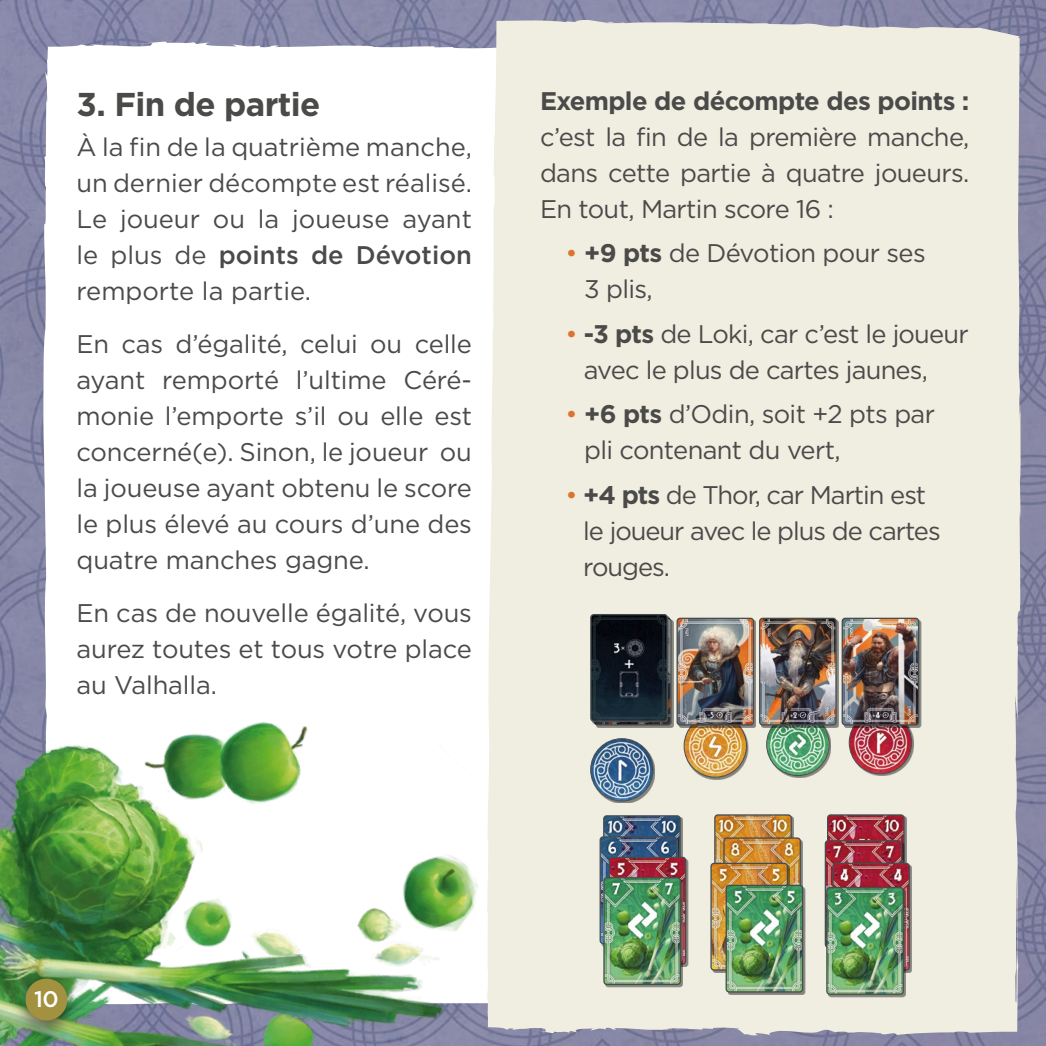
<style>
.page{position:relative;width:1046px;height:1046px;background:#fff}
.page>*{position:absolute;margin:0;border:0;box-sizing:border-box;transform-origin:0 0}
.t1{font:700 33px "Gotham";letter-spacing:-.02em;color:#4a4a49}
.t2{font:25.5px/36px "Gotham";letter-spacing:-.025em;color:#4a4a49;text-align:justify}
.t3{font:700 25.5px "Gotham";letter-spacing:-.025em;color:#4a4a49}
.t4{font:500 22.5px "Gotham";color:#fff}
.s1{font-weight:500}
.s2{color:#dd742d}
.s3{font-weight:700}
</style>
<div class="page">
<img style="left:0;top:0;width:1046px;height:1046px">
<svg style="left:43px;top:40px;width:444px;height:558px"></svg>
<div style="left:487px;top:18px;width:534px;height:1018px;background:#f0ede1"></div>
<img style="left:0;top:598px;width:576px;height:448px">
<img style="left:829px;top:816px;width:74px;height:26px">
<div style="left:827px;top:814px;width:78px;height:108px;border:1px solid #464d4f;border-radius:3px"></div>
<img style="left:827px;top:842px;width:73px;height:45px">
<div style="left:825px;top:840px;width:77px;height:108px;border:1px solid #464d4f;border-radius:3px"></div>
<div style="left:834px;top:865px;width:78px;height:108px;background:#85837d"></div>
<img style="left:834px;top:865px;width:74px;height:104px">
<div style="left:832px;top:863px;width:78px;height:108px;border:1px solid #464d4f;border-radius:3px"></div>
<div style="left:828px;top:889px;width:78px;height:108px;background:#000;opacity:.45"></div>
<img style="left:828px;top:889px;width:74px;height:104px">
<div style="left:826px;top:887px;width:78px;height:108px;border:1px solid #464d4f;border-radius:3px"></div>
<img style="left:716px;top:816px;width:74px;height:47px">
<div style="left:714px;top:814px;width:78px;height:108px;border:1px solid #464d4f;border-radius:3px"></div>
<img style="left:725px;top:839px;width:74px;height:46px">
<div style="left:723px;top:837px;width:78px;height:108px;border:1px solid #464d4f;border-radius:3px"></div>
<img style="left:712px;top:865px;width:74px;height:104px">
<div style="left:710px;top:863px;width:78px;height:108px;border:1px solid #464d4f;border-radius:3px"></div>
<div style="left:728px;top:887px;width:77px;height:108px;background:#797874"></div>
<img style="left:726px;top:885px;width:77px;height:106px">
<div style="left:726px;top:885px;width:77px;height:108px;border:1px solid #464d4f;border-radius:3px"></div>
<img style="left:605px;top:817px;width:74px;height:21px">
<div style="left:603px;top:815px;width:78px;height:108px;border:1px solid #464d4f;border-radius:3px"></div>
<img style="left:602px;top:838px;width:73px;height:104px">
<div style="left:600px;top:836px;width:77px;height:108px;border:1px solid #464d4f;border-radius:3px"></div>
<div style="left:611px;top:859px;width:77px;height:108px;background:#000;opacity:.45"></div>
<img style="left:609px;top:857px;width:77px;height:106px">
<div style="left:609px;top:857px;width:77px;height:108px;border:1px solid #464d4f;border-radius:3px"></div>
<div style="left:605px;top:879px;width:78px;height:108px;background:#000;opacity:.45"></div>
<img style="left:605px;top:879px;width:74px;height:104px">
<div style="left:603px;top:877px;width:78px;height:108px;border:1px solid #464d4f;border-radius:3px"></div>
<div style="left:596px;top:620px;width:78px;height:108px;background:#85837d"></div>
<div style="left:594px;top:618px;width:78px;height:108px;border:1px solid #464d4f;border-radius:3px"></div>
<div style="left:768px;top:714px;width:63px;height:64px;background:#000;opacity:.45"></div>
<img style="left:767px;top:713px;width:62px;height:63px;border-radius:31px">
<div style="left:766px;top:713px;width:64px;height:63px;border:1px solid #464d4f;border-radius:50%"></div>
<div style="left:592px;top:740px;width:63px;height:63px;background:#000;opacity:.45"></div>
<img style="left:591px;top:739px;width:62px;height:62px;border-radius:31px">
<div style="left:590px;top:738px;width:64px;height:63px;border:1px solid #464d4f;border-radius:50%"></div>
<div style="left:850px;top:713px;width:64px;height:63px;background:#000;opacity:.45"></div>
<img style="left:849px;top:711px;width:63px;height:63px;border-radius:31px">
<div style="left:849px;top:711px;width:63px;height:63px;border:1px solid #464d4f;border-radius:50%"></div>
<div style="left:685px;top:716px;width:63px;height:63px;background:#000;opacity:.45"></div>
<img style="left:684px;top:715px;width:62px;height:62px;border-radius:31px">
<div style="left:684px;top:714px;width:63px;height:64px;border:1px solid #464d4f;border-radius:50%"></div>
<div style="left:679px;top:620px;width:77px;height:108px;background:#000;opacity:.45"></div>
<img style="left:677px;top:618px;width:75px;height:106px">
<div style="left:677px;top:618px;width:77px;height:108px;border:1px solid #464d4f;border-radius:3px"></div>
<div style="left:761px;top:620px;width:78px;height:108px;background:#000;opacity:.45"></div>
<img style="left:761px;top:620px;width:74px;height:104px">
<div style="left:759px;top:618px;width:78px;height:108px;border:1px solid #464d4f;border-radius:3px"></div>
<div style="left:844px;top:620px;width:77px;height:108px;background:#000;opacity:.45"></div>
<img style="left:842px;top:618px;width:77px;height:106px">
<div style="left:842px;top:618px;width:77px;height:108px;border:1px solid #464d4f;border-radius:3px"></div>
<div style="left:592px;top:616px;width:78px;height:108px;background:#000;opacity:.45"></div>
<img style="left:592px;top:616px;width:74px;height:104px">
<div style="left:590px;top:614px;width:78px;height:108px;border:1px solid #464d4f;border-radius:3px"></div>
<div style="left:10px;top:971px;width:72px;height:71px;background:#000;opacity:.6"></div>
<div style="left:26px;top:979px;width:41px;height:41px;background:#a2913e;border-radius:50%"></div>
<p class="t1" style="left:77px;top:82px;width:245px">3. Fin de partie</p>
<p class="t2" style="left:77px;top:128px;width:397px">À la fin de la quatrième manche, un dernier décompte est réalisé.<br>Le joueur ou la joueuse ayant le plus de <span class="s1">points de Dévotion </span>remporte la partie.</p>
<p class="t2" style="left:77px;top:325px;width:397px">En cas d’égalité, celui ou celle ayant remporté l’ultime Céré&shy;monie l’emporte s’il ou elle est concerné(e). Sinon, le joueur ou la joueuse ayant obtenu le score le plus élevé au cours d’une des quatre manches gagne.</p>
<p class="t2" style="left:77px;top:594px;width:397px">En cas de nouvelle égalité, vous aurez toutes et tous votre place au Valhalla.</p>
<p class="t3" style="left:540px;top:84px;width:431px">Exemple de décompte des points :</p>
<p class="t2" style="left:540px;top:118px;width:431px">c’est la fin de la première manche, dans cette partie à quatre joueurs.<br>En tout, Martin score 16 :</p>
<p class="t2" style="left:584px;top:235px;width:343px;text-indent:-19px"><span class="s2">•</span> <span class="s3">+9 pts</span> de Dévotion pour ses<br>3 plis,</p>
<p class="t2" style="left:584px;top:315px;width:387px;text-indent:-18px"><span class="s2">•</span> <span class="s3">-3 pts</span> de Loki, car c’est le joueur avec le plus de cartes jaunes,</p>
<p class="t2" style="left:584px;top:396px;width:353px;text-indent:-19px"><span class="s2">•</span> <span class="s3">+6 pts</span> d’Odin, soit +2 pts par pli contenant du vert,</p>
<p class="t2" style="left:583px;top:476px;width:359px;text-align:left;text-indent:-18px"><span class="s2">•</span> <span class="s3">+4 pts</span> de Thor, car Martin est le joueur avec le plus de cartes rouges.</p>
<p class="t4" style="left:34px;top:985px;width:26px">10</p>
</div>
